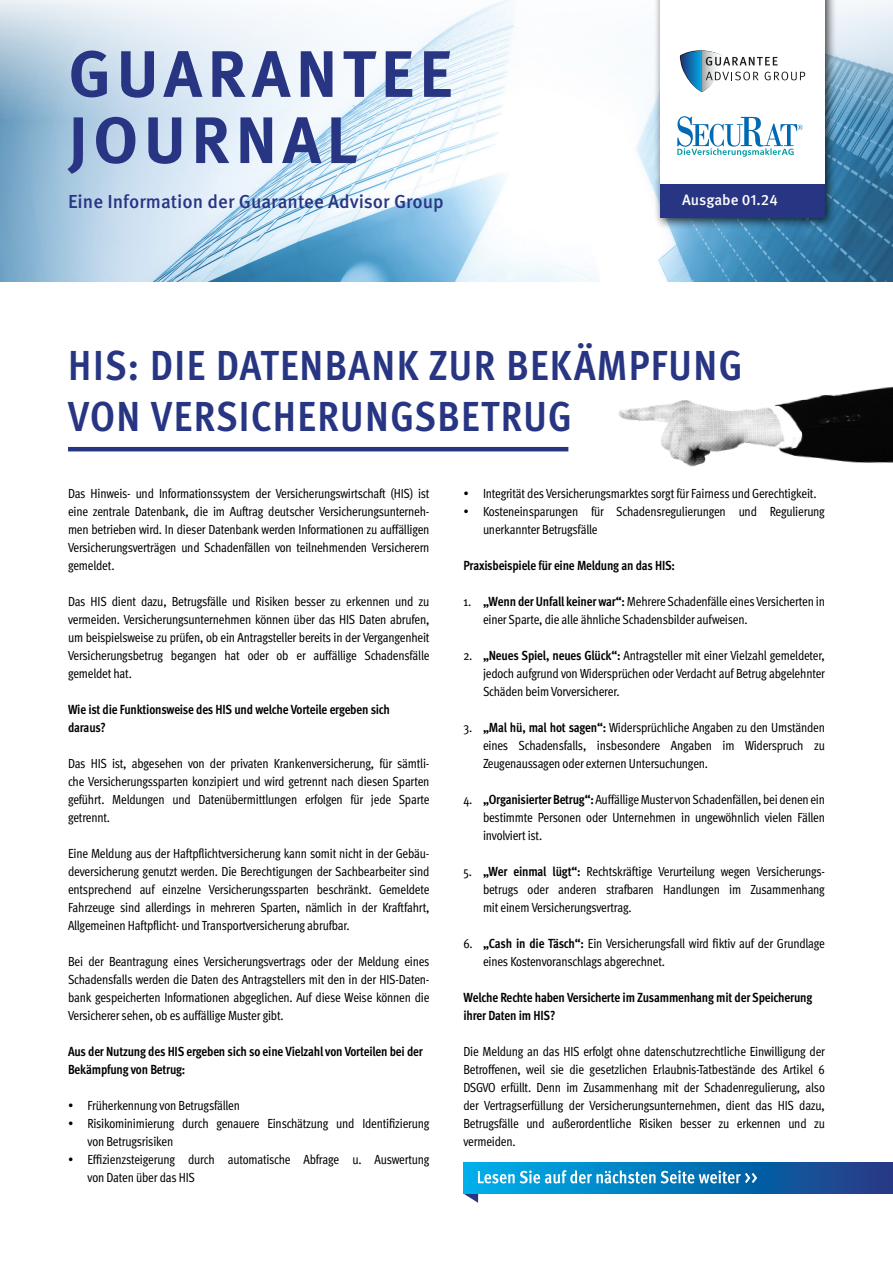
<style>
.page{position:relative;width:893px;height:1263px;background:#fff}
.page>*{position:absolute;margin:0;border:0;box-sizing:border-box;transform-origin:0 0}
.t1{font:700 65.7px/66.2px "Meta Pro";letter-spacing:.08em;color:#283583}
.t2{font:700 condensed 42px/50.4px "Meta Pro";letter-spacing:.035em;color:#283583}
.t3{font:500 18.75px "Meta Pro";color:#283583}
.t4{font:500 15px "Meta Pro";color:#fff}
.t5{font:condensed 13.2px/18px "Meta Pro";letter-spacing:-.015em;color:#000;text-align:justify}
.t6{font:700 condensed 13.2px/18px "Meta Pro";letter-spacing:-.015em;color:#000}
.s1{font-weight:700}
</style>
<div class="page">
<svg style="left:464px;top:1194px;width:14px;height:9px"></svg>
<svg style="left:463px;top:1162px;width:430px;height:32px;background:#0b6fb2"></svg>
<svg style="left:478px;top:1170px;width:279px;height:13px"></svg>
<hr style="left:68px;top:447px;width:500px;height:4px;background:#283583">
<img style="left:0;top:0;width:893px;height:281px">
<div style="left:654px;top:0;width:183px;height:230px;background:#000;opacity:.75"></div>
<div style="left:660px;top:0;width:165px;height:218px;background:#fff"></div>
<div style="left:660px;top:184px;width:165px;height:34px;background:#283583"></div>
<svg style="left:680px;top:50px;width:125px;height:42px"></svg>
<img style="left:618px;top:386px;width:275px;height:81px">
<svg style="left:677px;top:116px;width:126px;height:41px"></svg>
<h1 class="t1" style="left:68px;top:37px;width:385px">GUARANTEE<br>JOURNAL</h1>
<h3 class="t3" style="left:68px;top:187px;width:377px">Eine Information der Guarantee Advisor Group</h3>
<p class="t4" style="left:682px;top:188px;width:97px">Ausgabe 01.24</p>
<h2 class="t2" style="left:68px;top:338px;width:676px">HIS: DIE DATENBANK ZUR BEKÄMPFUNG<br>VON VERSICHERUNGSBETRUG</h2>
<p class="t5" style="left:68px;top:483px;width:363px">Das Hinweis- und Informationssystem der Versicherungswirtschaft (HIS) ist eine zentrale Datenbank, die im Auftrag deutscher Versicherungsunterneh&shy;men betrieben wird. In dieser Datenbank werden Informationen zu auffälligen Versicherungsverträgen und Schadenfällen von teilnehmenden Versicherern gemeldet.</p>
<p class="t5" style="left:68px;top:591px;width:363px">Das HIS dient dazu, Betrugsfälle und Risiken besser zu erkennen und zu vermeiden. Versicherungsunternehmen können über das HIS Daten abrufen, um beispielsweise zu prüfen, ob ein Antragsteller bereits in der Vergangenheit Versicherungsbetrug begangen hat oder ob er auffällige Schadensfälle gemeldet hat.</p>
<p class="t6" style="left:68px;top:699px;width:324px">Wie ist die Funktionsweise des HIS und welche Vorteile ergeben sich daraus?</p>
<p class="t5" style="left:68px;top:753px;width:363px">Das HIS ist, abgesehen von der privaten Krankenversicherung, für sämtli&shy;che Versicherungssparten konzipiert und wird getrennt nach diesen Sparten geführt. Meldungen und Datenübermittlungen erfolgen für jede Sparte getrennt.</p>
<p class="t5" style="left:68px;top:843px;width:363px">Eine Meldung aus der Haftpflichtversicherung kann somit nicht in der Gebäu&shy;deversicherung genutzt werden. Die Berechtigungen der Sachbearbeiter sind entsprechend auf einzelne Versicherungssparten beschränkt. Gemeldete Fahrzeuge sind allerdings in mehreren Sparten, nämlich in der Kraftfahrt, Allgemeinen Haftpflicht- und Transportversicherung abrufbar.</p>
<p class="t5" style="left:68px;top:951px;width:363px">Bei der Beantragung eines Versicherungsvertrags oder der Meldung eines Schadensfalls werden die Daten des Antragstellers mit den in der HIS-Daten&shy;bank gespeicherten Informationen abgeglichen. Auf diese Weise können die Versicherer sehen, ob es auffällige Muster gibt.</p>
<p class="t6" style="left:68px;top:1041px;width:356px">Aus der Nutzung des HIS ergeben sich so eine Vielzahl von Vorteilen bei der<br>Bekämpfung von Betrug:</p>
<p class="t5" style="left:68px;top:1095px;width:173px">• Früherkennung von Betrugsfällen</p>
<p class="t5" style="left:88px;top:1113px;width:343px;text-indent:-19px">• Risikominimierung durch genauere Einschätzung und Identifizierung von Betrugsrisiken</p>
<p class="t5" style="left:88px;top:1149px;width:343px;text-indent:-19px">• Effizienzsteigerung durch automatische Abfrage u. Auswertung von Daten über das HIS</p>
<p class="t5" style="left:463px;top:483px;width:355px">• Integrität des Versicherungsmarktes sorgt für Fairness und Gerechtigkeit.</p>
<p class="t5" style="left:483px;top:501px;width:343px;text-indent:-20px">• Kosteneinsparungen für Schadensregulierungen und Regulierung unerkannter Betrugsfälle</p>
<p class="t6" style="left:463px;top:555px;width:213px">Praxisbeispiele für eine Meldung an das HIS:</p>
<p class="t5" style="left:483px;top:591px;width:343px;text-indent:-19px">1. <span class="s1">„Wenn der Unfall keiner war“:</span> Mehrere Schadenfälle eines Versicherten in einer Sparte, die alle ähnliche Schadensbilder aufweisen.</p>
<p class="t5" style="left:483px;top:645px;width:344px;text-indent:-19px">2. <span class="s1">„Neues Spiel, neues Glück“:</span> Antragsteller mit einer Vielzahl gemeldeter, jedoch aufgrund von Widersprüchen oder Verdacht auf Betrug abgelehnter Schäden beim Vorversicherer.</p>
<p class="t5" style="left:483px;top:717px;width:343px;text-indent:-19px">3. <span class="s1">„Mal hü, mal hot sagen“:</span> Widersprüchliche Angaben zu den Umständen eines Schadensfalls, insbesondere Angaben im Widerspruch zu Zeugenaussagen oder externen Untersuchungen.</p>
<p class="t5" style="left:483px;top:789px;width:343px;text-indent:-19px">4. <span class="s1">„Organisierter Betrug“:</span> Auffällige Muster von Schadenfällen, bei denen ein bestimmte Personen oder Unternehmen in ungewöhnlich vielen Fällen involviert ist.</p>
<p class="t5" style="left:483px;top:861px;width:343px;text-indent:-19px">5. <span class="s1">„Wer einmal lügt“:</span> Rechtskräftige Verurteilung wegen Versicherungs&shy;betrugs oder anderen strafbaren Handlungen im Zusammenhang mit einem Versicherungsvertrag.</p>
<p class="t5" style="left:483px;top:933px;width:343px;text-indent:-19px">6. <span class="s1">„Cash in die Täsch“:</span> Ein Versicherungsfall wird fiktiv auf der Grundlage eines Kostenvoranschlags abgerechnet.</p>
<p class="t6" style="left:463px;top:987px;width:350px">Welche Rechte haben Versicherte im Zusammenhang mit der Speicherung ihrer Daten im HIS?</p>
<p class="t5" style="left:463px;top:1041px;width:363px">Die Meldung an das HIS erfolgt ohne datenschutzrechtliche Einwilligung der Betroffenen, weil sie die gesetzlichen Erlaubnis-Tatbestände des Artikel 6<br>DSGVO erfüllt. Denn im Zusammenhang mit der Schadenregulierung, also der Vertragserfüllung der Versicherungsunternehmen, dient das HIS dazu, Betrugsfälle und außerordentliche Risiken besser zu erkennen und zu vermeiden.</p>
</div>
